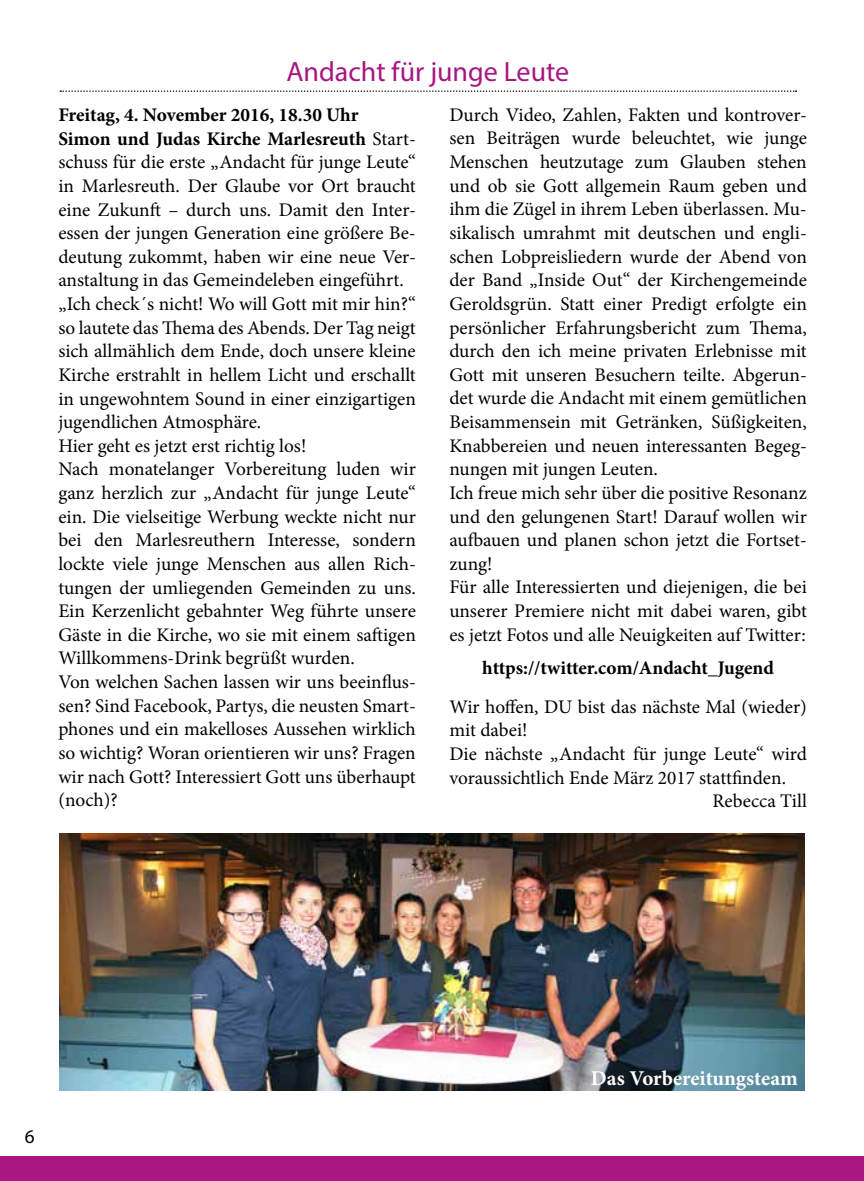
<style>
.page{position:relative;width:864px;height:1181px;background:#fff}
.page>*{position:absolute;margin:0;border:0;box-sizing:border-box;transform-origin:0 0}
.t1{font:28px "Myriad Pro";color:#a71681}
.t2{font:700 21px "Minion Pro";letter-spacing:-.005em;color:#fff}
.t3{font:19.25px/23.6px "Minion Pro";color:#000}
.t4{font:700 19.25px "Minion Pro";letter-spacing:-.005em;color:#000}
.t5{font:19.25px "Myriad Pro";color:#000}
.s1{font-weight:700}
</style>
<div class="page">
<div style="left:0;top:1156px;width:863px;height:25px;background:#a71681"></div>
<img style="left:60px;top:833px;width:744px;height:257px">
<svg style="left:60px;top:90px;width:736px;height:2px"></svg>
<h1 class="t1" style="left:286px;top:54px;width:284px">Andacht für junge Leute</h1>
<p class="t3" style="left:58px;top:103px;width:359px"><span class="s1">Freitag, 4. November 2016, 18.30 Uhr<br>Simon und Judas Kirche Marlesreuth</span> Start&shy;schuss für die erste „Andacht für junge Leute“ in Marlesreuth. Der Glaube vor Ort braucht eine Zukunft – durch uns. Damit den Inter&shy;essen der jungen Generation eine größere Be&shy;deutung zukommt, haben wir eine neue Ver&shy;anstaltung in das Gemeindeleben eingeführt. „Ich check´s nicht! Wo will Gott mit mir hin?“ so lautete das Thema des Abends. Der Tag neigt sich allmählich dem Ende, doch unsere kleine Kirche erstrahlt in hellem Licht und erschallt in ungewohntem Sound in einer einzigartigen jugendlichen Atmosphäre.<br>Hier geht es jetzt erst richtig los!<br>Nach monatelanger Vorbereitung luden wir ganz herzlich zur „Andacht für junge Leute“ ein. Die vielseitige Werbung weckte nicht nur bei den Marlesreuthern Interesse, sondern lockte viele junge Menschen aus allen Rich&shy;tungen der umliegenden Gemeinden zu uns.<br>Ein Kerzenlicht gebahnter Weg führte unsere Gäste in die Kirche, wo sie mit einem saftigen Willkommens-Drink begrüßt wurden.<br>Von welchen Sachen lassen wir uns beeinflus&shy;sen? Sind Facebook, Partys, die neusten Smart&shy;phones und ein makelloses Aussehen wirklich so wichtig? Woran orientieren wir uns? Fragen wir nach Gott? Interessiert Gott uns überhaupt (noch)?</p>
<p class="t3" style="left:449px;top:103px;width:359px">Durch Video, Zahlen, Fakten und kontrover&shy;sen Beiträgen wurde beleuchtet, wie junge Menschen heutzutage zum Glauben stehen und ob sie Gott allgemein Raum geben und ihm die Zügel in ihrem Leben überlassen. Mu&shy;sikalisch umrahmt mit deutschen und engli&shy;schen Lobpreisliedern wurde der Abend von der Band „Inside Out“ der Kirchengemeinde Geroldsgrün. Statt einer Predigt erfolgte ein persönlicher Erfahrungsbericht zum Thema, durch den ich meine privaten Erlebnisse mit Gott mit unseren Besuchern teilte. Abgerun&shy;det wurde die Andacht mit einem gemütlichen Beisammensein mit Getränken, Süßigkeiten, Knabbereien und neuen interessanten Begeg&shy;nungen mit jungen Leuten.<br>Ich freue mich sehr über die positive Resonanz und den gelungenen Start! Darauf wollen wir aufbauen und planen schon jetzt die Fortset&shy;zung!<br>Für alle Interessierten und diejenigen, die bei unserer Premiere nicht mit dabei waren, gibt es jetzt Fotos und alle Neuigkeiten auf Twitter:</p>
<p class="t4" style="left:482px;top:654px;width:293px">https://twitter.com/Andacht_Jugend</p>
<p class="t3" style="left:449px;top:695px;width:359px">Wir hoffen, DU bist das nächste Mal (wieder)</p>
<p class="t3" style="left:449px;top:718px;width:80px">mit dabei!</p>
<p class="t3" style="left:449px;top:742px;width:359px">Die nächste „Andacht für junge Leute“ wird</p>
<p class="t3" style="left:449px;top:766px;width:338px">voraussichtlich Ende März 2017 stattfinden.</p>
<p class="t3" style="left:712px;top:789px;width:96px">Rebecca Till</p>
<p class="t5" style="left:25px;top:1124px;width:11px">6</p>
<p class="t2" style="left:590px;top:1063px;width:208px">Das Vorbereitungsteam</p>
</div>
